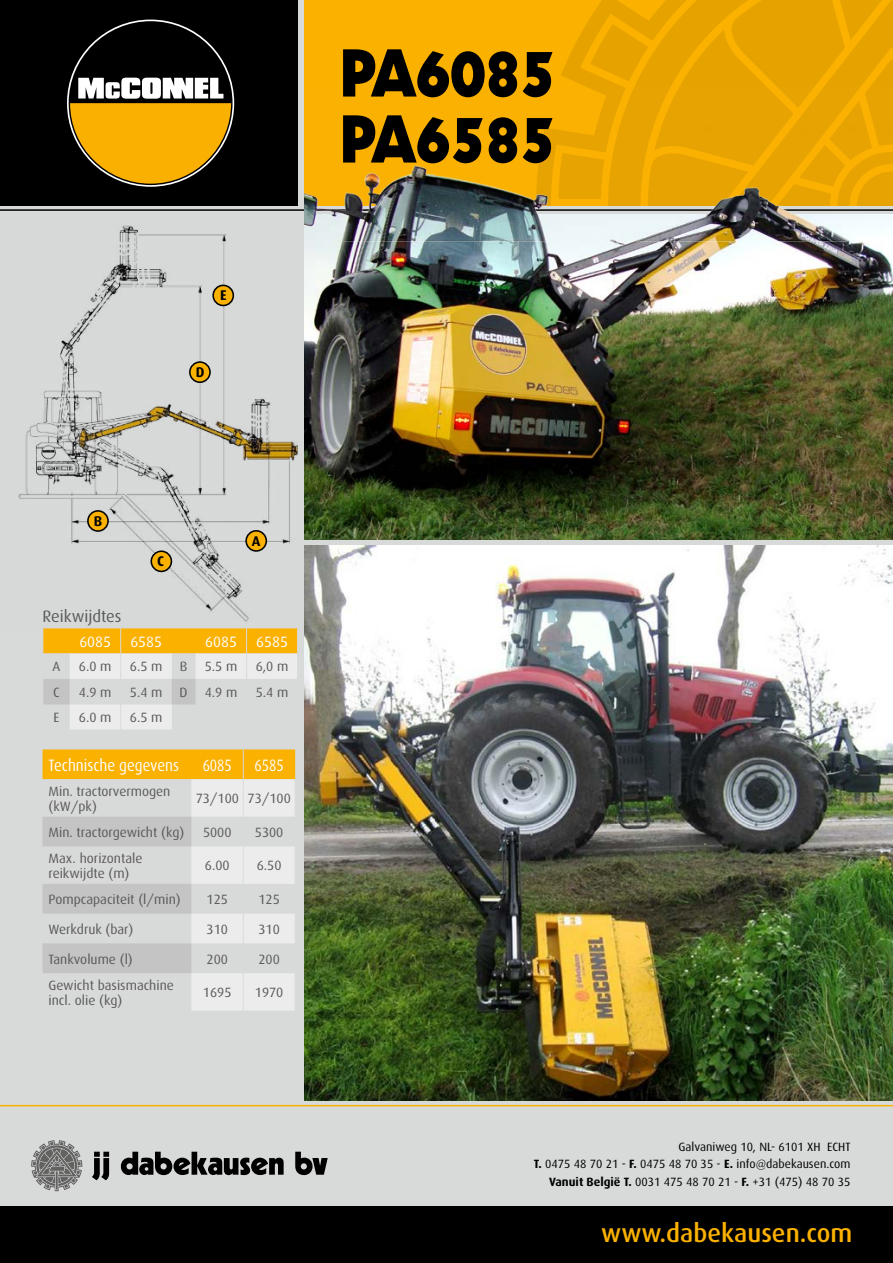
<style>
.page{position:relative;width:893px;height:1263px;background:#d8d9d9}
.page>*{position:absolute;margin:0;border:0;box-sizing:border-box;transform-origin:0 0}
.t1{font:66px/66px "Geometric 231 BT Heavy C";letter-spacing:-.04em;color:#000}
.t2{font:500 25.5px "Dax";color:#fab100}
.t3{font:16.5px "Dax";color:#fff;scale:.9 1}
.t4{font:16.5px "Dax";color:#5a5a59}
.t5{font:16.5px "Dax";color:#fff;scale:.84 1}
.t6{font:15px "Dax";color:#fff}
.t7{font:700 14.1px "Dax";color:#000}
.t8{font:13.5px/15px "Dax";color:#5a5a59}
.t9{font:12px/17.2px "Dax";color:#000;text-align:right}
.s1{font-weight:700}
</style>
<div class="page">
<img style="left:339px;top:306px;width:554px;height:233px">
<img style="left:304px;top:546px;width:589px;height:555px">
<div style="left:304px;top:0;width:589px;height:206px;background:#fab100"></div>
<svg style="left:561px;top:0;width:52px;height:86px"></svg>
<svg style="left:613px;top:0;width:280px;height:86px;fill:#e6a300"></svg>
<svg style="left:43px;top:749px;width:253px;height:261px"></svg>
<hr style="left:243px;top:943px;width:1px;height:30px;background:#d8d9d9">
<hr style="left:243px;top:973px;width:1px;height:37px;background:#d8d9d9">
<img style="left:18px;top:225px;width:321px;height:405px">
<div style="left:213px;top:285px;width:20px;height:20px;background:#fab100;border-radius:50%"></div>
<div style="left:212px;top:285px;width:22px;height:21px;border:2px solid #000;border-radius:50%"></div>
<div style="left:190px;top:362px;width:20px;height:20px;background:#fab100;border-radius:50%"></div>
<div style="left:189px;top:361px;width:22px;height:22px;border:2px solid #000;border-radius:50%"></div>
<div style="left:88px;top:511px;width:20px;height:20px;background:#fab100;border-radius:50%"></div>
<div style="left:87px;top:510px;width:22px;height:22px;border:2px solid #000;border-radius:50%"></div>
<div style="left:246px;top:531px;width:20px;height:20px;background:#fab100;border-radius:50%"></div>
<div style="left:245px;top:530px;width:22px;height:22px;border:2px solid #000;border-radius:50%"></div>
<div style="left:151px;top:551px;width:20px;height:20px;background:#fab100;border-radius:50%"></div>
<div style="left:150px;top:550px;width:22px;height:22px;border:2px solid #000;border-radius:50%"></div>
<hr style="left:0;top:209px;width:893px;height:2px;background:#000">
<img style="left:304px;top:86px;width:589px;height:220px">
<svg style="left:43px;top:627px;width:255px;height:102px"></svg>
<div style="left:0;top:0;width:298px;height:206px;background:#000"></div>
<hr style="left:0;top:1105px;width:893px;height:1px;background:#fab100">
<svg style="left:67px;top:20px;width:167px;height:167px"></svg>
<div style="left:0;top:1207px;width:893px;height:56px;background:#000"></div>
<svg style="left:92px;top:1152px;width:236px;height:28px"></svg>
<svg style="left:31px;top:1140px;width:51px;height:51px"></svg>
<p class="t7" style="left:220px;top:287px;width:8px">E</p>
<p class="t7" style="left:196px;top:364px;width:10px">D</p>
<h1 class="t1" style="left:339px;top:39px;width:219px">PA6085<br>PA6585</h1>
<p class="t7" style="left:94px;top:513px;width:10px">B</p>
<p class="t7" style="left:157px;top:553px;width:8px">C</p>
<p class="t7" style="left:252px;top:533px;width:10px">A</p>
<p class="t4" style="left:43px;top:607px;width:80px">Reikwijdtes</p>
<p class="t6" style="left:79px;top:633px;width:33px">6085</p>
<p class="t6" style="left:130px;top:633px;width:33px">6585</p>
<p class="t6" style="left:205px;top:633px;width:33px">6085</p>
<p class="t6" style="left:256px;top:633px;width:33px">6585</p>
<p class="t8" style="left:52px;top:659px;width:9px">A</p>
<p class="t8" style="left:79px;top:659px;width:34px">6.0 m</p>
<p class="t8" style="left:130px;top:659px;width:34px">6.5 m</p>
<p class="t8" style="left:180px;top:659px;width:9px">B</p>
<p class="t8" style="left:205px;top:659px;width:34px">5.5 m</p>
<p class="t8" style="left:256px;top:659px;width:34px">6,0 m</p>
<p class="t8" style="left:53px;top:685px;width:8px">C</p>
<p class="t8" style="left:79px;top:685px;width:34px">4.9 m</p>
<p class="t8" style="left:130px;top:685px;width:34px">5.4 m</p>
<p class="t8" style="left:180px;top:685px;width:10px">D</p>
<p class="t8" style="left:205px;top:685px;width:34px">4.9 m</p>
<p class="t8" style="left:256px;top:685px;width:34px">5.4 m</p>
<p class="t8" style="left:53px;top:710px;width:7px">E</p>
<p class="t8" style="left:79px;top:710px;width:34px">6.0 m</p>
<p class="t8" style="left:130px;top:710px;width:34px">6.5 m</p>
<p class="t3" style="left:49px;top:756px;width:147px">Technische gegevens</p>
<p class="t5" style="left:203px;top:756px;width:36px">6085</p>
<p class="t5" style="left:255px;top:756px;width:36px">6585</p>
<p class="t8" style="left:49px;top:784px;width:123px">Min. tractorvermogen (kW/pk)</p>
<p class="t8" style="left:196px;top:791px;width:97px">73/100 73/100</p>
<p class="t8" style="left:49px;top:825px;width:137px">Min. tractorgewicht (kg)</p>
<p class="t8" style="left:203px;top:825px;width:30px">5000</p>
<p class="t8" style="left:255px;top:825px;width:30px">5300</p>
<p class="t8" style="left:49px;top:851px;width:96px">Max. horizontale reikwijdte (m)</p>
<p class="t8" style="left:205px;top:858px;width:26px">6.00</p>
<p class="t8" style="left:257px;top:858px;width:26px">6.50</p>
<p class="t8" style="left:48px;top:892px;width:134px">Pompcapaciteit (l/min)</p>
<p class="t8" style="left:207px;top:892px;width:23px">125</p>
<p class="t8" style="left:258px;top:892px;width:23px">125</p>
<p class="t8" style="left:48px;top:922px;width:87px">Werkdruk (bar)</p>
<p class="t8" style="left:207px;top:922px;width:23px">310</p>
<p class="t8" style="left:258px;top:922px;width:23px">310</p>
<p class="t8" style="left:48px;top:951px;width:86px">Tankvolume (l)</p>
<p class="t8" style="left:207px;top:951px;width:23px">200</p>
<p class="t8" style="left:258px;top:951px;width:23px">200</p>
<p class="t8" style="left:48px;top:977px;width:127px">Gewicht basismachine incl. olie (kg)</p>
<p class="t8" style="left:203px;top:985px;width:30px">1695</p>
<p class="t8" style="left:255px;top:985px;width:30px">1970</p>
<p class="t9" style="left:534px;top:1138px;width:318px">Galvaniweg 10, NL- 6101 XH ECHT<br><span class="s1">T.</span> 0475 48 70 21 - <span class="s1">F.</span> 0475 48 70 35 - <span class="s1">E.</span> info@dabekausen.com<br><span class="s1">Vanuit België T.</span> 0031 475 48 70 21 - <span class="s1">F.</span> +31 (475) 48 70 35</p>
<h2 class="t2" style="left:601px;top:1219px;width:252px">www.dabekausen.com</h2>
</div>
